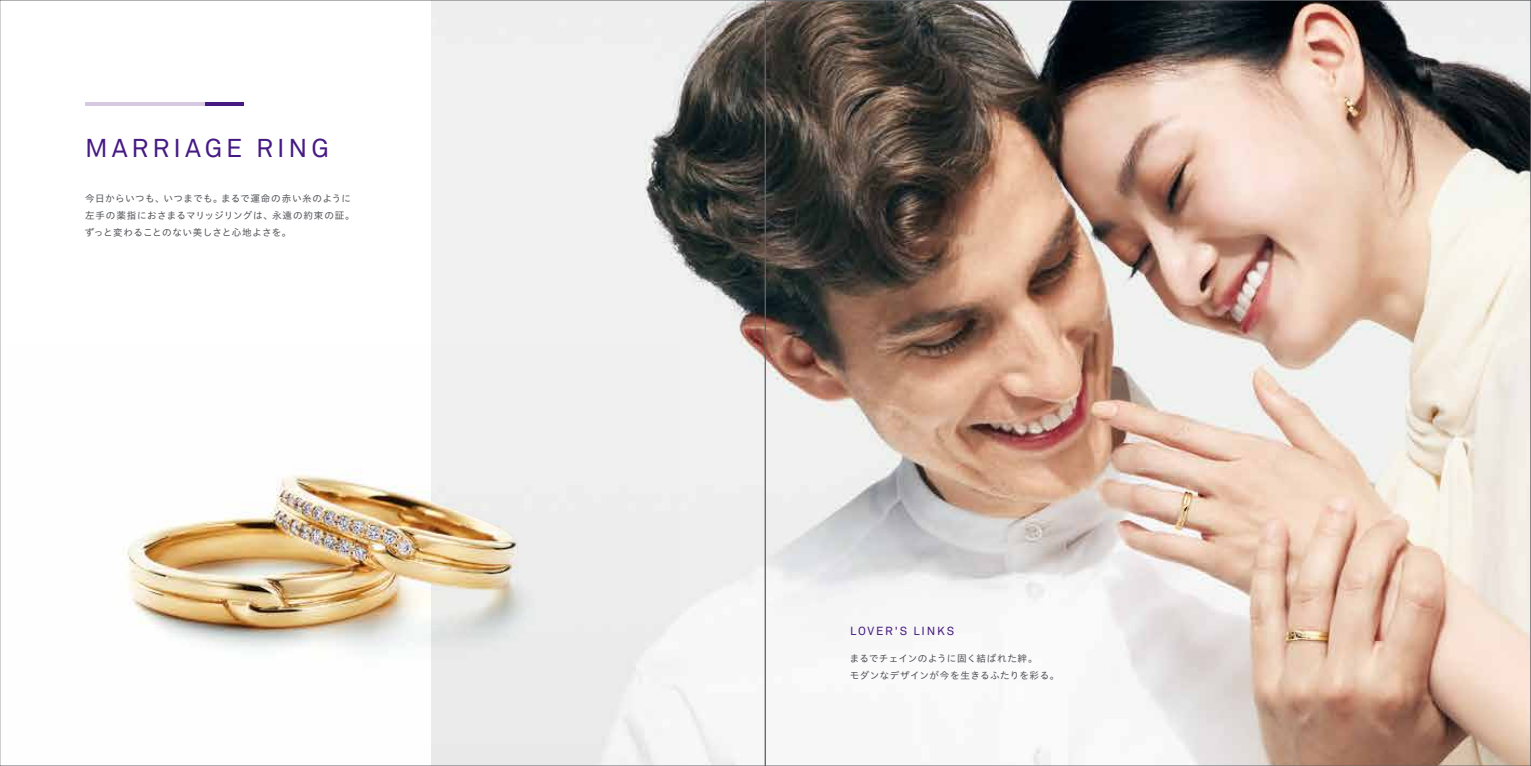
<style>
.page{position:relative;width:1531px;height:766px;background:#fff}
.page>*{position:absolute;margin:0;border:0;box-sizing:border-box;transform-origin:0 0}
.t1{font:25.65px "Akkurat";letter-spacing:.155em;color:#461a83}
.t2{font:11.7px "Akkurat";letter-spacing:.155em;color:#461a83}
.t3{font:9.6px/17px "Hiragino UD Sans Std W4";letter-spacing:.04em;color:#54555a}
</style>
<div class="page">
<img style="left:432px;top:2px;width:1097px;height:761px">
<hr style="left:125px;top:102px;width:40px;height:4px;background:#d8c9e3">
<hr style="left:204px;top:102px;width:40px;height:4px;background:#461a83">
<hr style="left:85px;top:102px;width:40px;height:4px;background:#d8c9e3">
<hr style="left:165px;top:102px;width:39px;height:4px;background:#d8c9e3">
<img style="left:160px;top:343px;width:520px;height:420px">
<img style="left:127px;top:474px;width:391px;height:153px">
<h1 class="t1" style="left:85px;top:133px;width:245px">MARRIAGE RING</h1>
<p class="t3" style="left:85px;top:189px;width:271px">今日からいつも、いつまでも。まるで運命の赤い糸のように左手の薬指におさまるマリッジリングは、永遠の約束の証。ずっと変わることのない美しさと心地よさを。</p>
<p class="t2" style="left:850px;top:624px;width:106px">LOVER'S LINKS</p>
<p class="t3" style="left:850px;top:648px;width:211px">まるでチェインのように固く結ばれた絆。<br>モダンなデザインが今を生きるふたりを彩る。</p>
</div>
